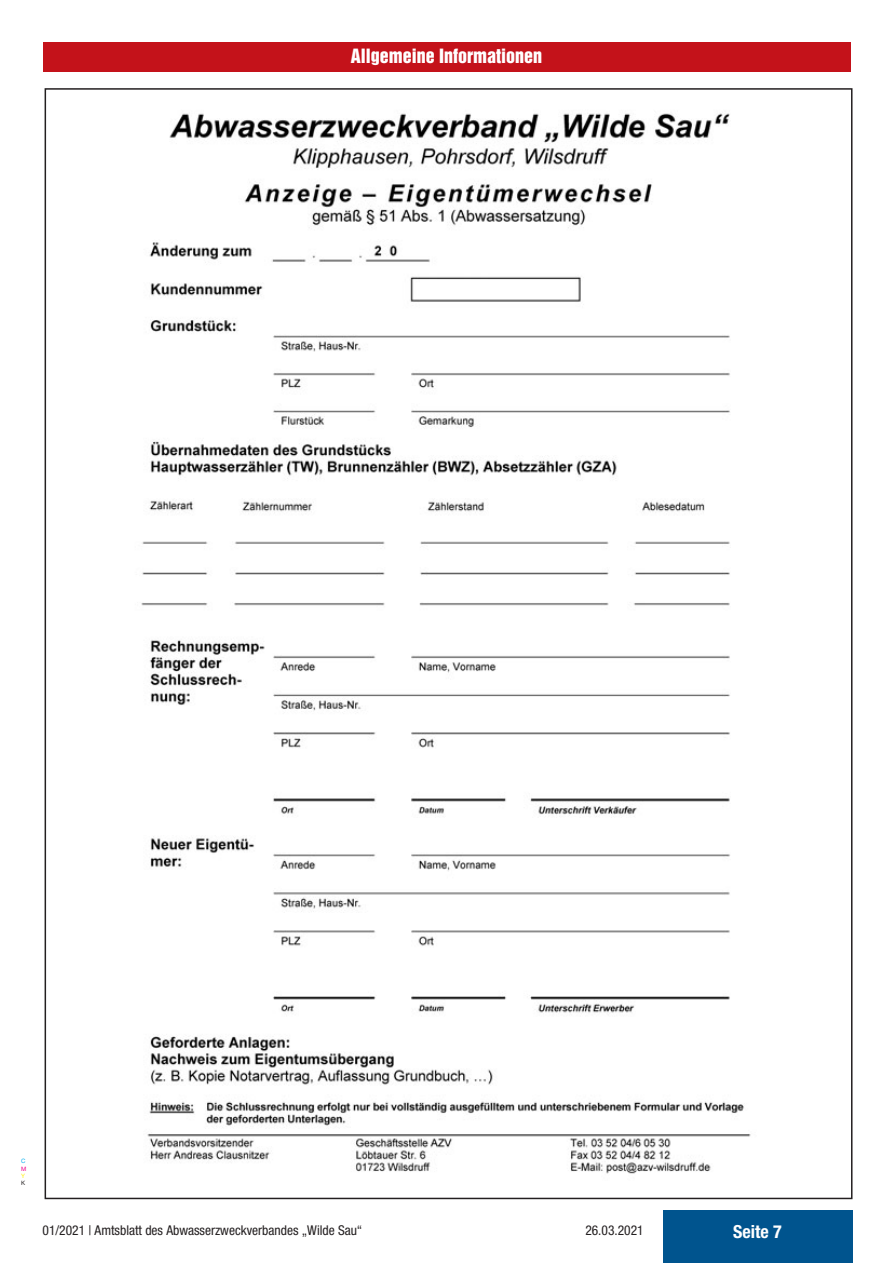
<style>
.page{position:relative;width:893px;height:1263px;background:#fff}
.page>*{position:absolute;margin:0;border:0;box-sizing:border-box;transform-origin:0 0}
.t1{font:18px "Helvetica Inserat LT Std";color:#fff}
.t2{font:700 condensed 18px "Helvetica Neue";color:#fff}
.t3{font:condensed 13.5px "Helvetica Neue";color:#231f20}
.t4{font:6px "Helvetica Neue";color:#00aeef}
.t5{font:6px "Helvetica Neue";color:#ed028c}
.t6{font:6px "Helvetica Neue";color:#fff101}
.t7{font:6px "Helvetica Neue";color:#231f20}
</style>
<div class="page">
<div style="left:663px;top:1210px;width:189px;height:52px;background:#00548e"></div>
<div style="left:43px;top:43px;width:807px;height:29px;background:#c4121a"></div>
<img style="left:141px;top:113px;width:610px;height:1061px">
<h1 class="t1" style="left:351px;top:48px;width:193px">Allgemeine Informationen</h1>
<p class="t4" style="left:21px;top:1159px;width:6px">C</p>
<p class="t5" style="left:21px;top:1166px;width:7px">M</p>
<p class="t6" style="left:21px;top:1173px;width:5px">Y</p>
<p class="t7" style="left:21px;top:1180px;width:6px">K</p>
<p class="t3" style="left:43px;top:1225px;width:321px">01/2021 | Amtsblatt des Abwasserzweckverbandes „Wilde Sau“</p>
<p class="t3" style="left:585px;top:1225px;width:60px">26.03.2021</p>
<h1 class="t2" style="left:733px;top:1225px;width:50px">Seite 7</h1>
</div>
